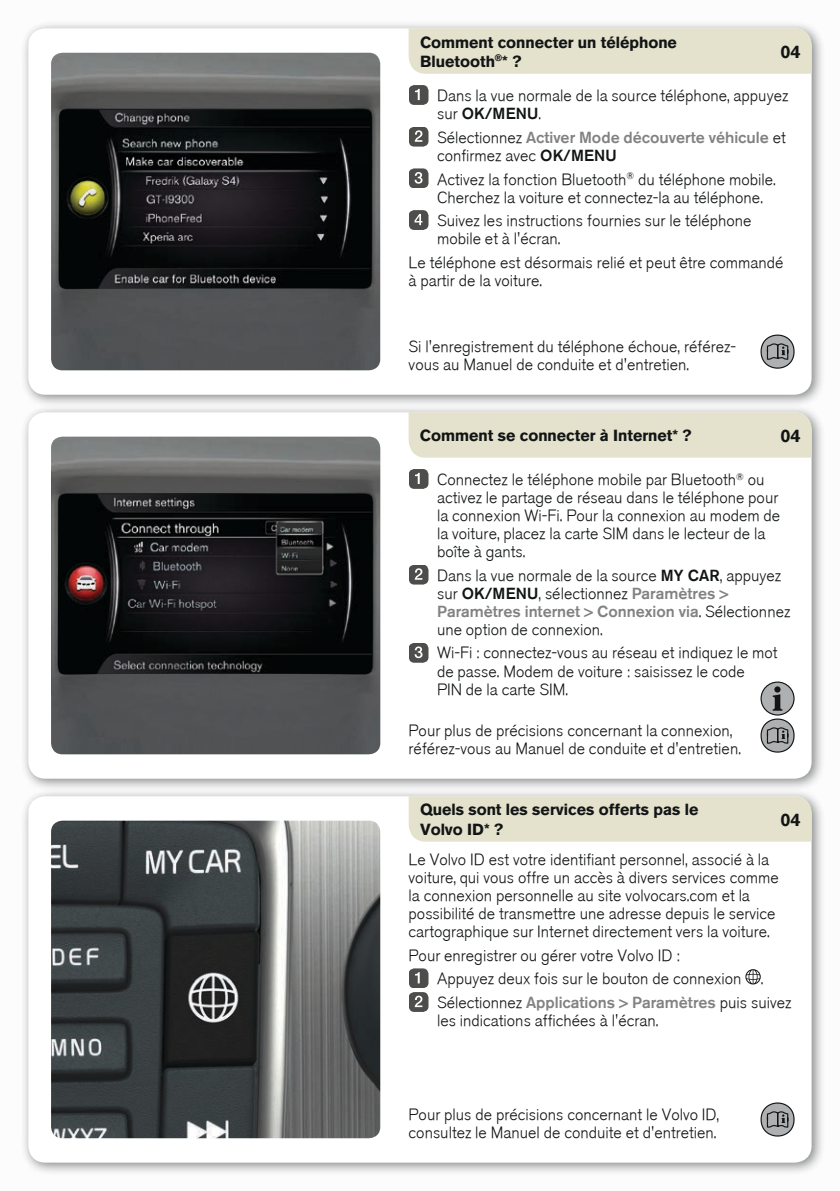
<style>
.page{position:relative;width:840px;height:1191px;background:#fff}
.page>*{position:absolute;margin:0;border:0;box-sizing:border-box;transform-origin:0 0}
.t1{font:700 18px "Volvo Sans";color:#121515}
.t2{font:300 16px/18px "Volvo Sans";color:#121515}
.t3{font:700 16px/19.2px "Volvo Sans";color:#121515}
.t4{font:300 16px/18px "Volvo Sans";color:#818282}
.s1{font-style:inherit}
.s2{color:#121515}
.s3{color:#818282}
</style>
<div class="page">
<div style="left:0;top:0;width:839px;height:1191px;background:#f6f6f6"></div>
<div style="left:20px;top:20px;width:805px;height:388px;background:#121515;opacity:.5"></div>
<div style="left:28px;top:28px;width:783px;height:367px;background:#fff;border-radius:17px"></div>
<div style="left:20px;top:404px;width:805px;height:388px;background:#121515;opacity:.5"></div>
<div style="left:28px;top:412px;width:783px;height:366px;background:#fff;border-radius:17px"></div>
<div style="left:20px;top:788px;width:805px;height:388px;background:#121515;opacity:.5"></div>
<div style="left:28px;top:796px;width:783px;height:366px;background:#fff;border-radius:17px"></div>
<img style="left:51px;top:53px;width:329px;height:317px">
<svg style="left:67px;top:109px;width:294px;height:1px"></svg>
<div style="left:408px;top:28px;width:403px;height:46px;background:#e4e1cc"></div>
<img style="left:51px;top:437px;width:329px;height:317px">
<svg style="left:66px;top:493px;width:296px;height:1px"></svg>
<div style="left:408px;top:412px;width:403px;height:46px;background:#e4e1cc"></div>
<div style="left:408px;top:796px;width:403px;height:45px;background:#e4e1cc"></div>
<img style="left:51px;top:820px;width:329px;height:318px">
<svg style="left:409px;top:85px;width:19px;height:20px"></svg>
<svg style="left:409px;top:127px;width:19px;height:20px"></svg>
<svg style="left:409px;top:168px;width:19px;height:20px"></svg>
<svg style="left:409px;top:210px;width:19px;height:20px"></svg>
<svg style="left:760px;top:334px;width:34px;height:35px"></svg>
<svg style="left:409px;top:469px;width:19px;height:20px"></svg>
<svg style="left:409px;top:565px;width:19px;height:19px"></svg>
<svg style="left:409px;top:643px;width:19px;height:19px"></svg>
<svg style="left:760px;top:718px;width:34px;height:34px"></svg>
<div style="left:760px;top:682px;width:33px;height:33px;background:#afb0b1;border-radius:50%"></div>
<div style="left:760px;top:681px;width:34px;height:34px;border:1px solid #121515;border-radius:50%"></div>
<svg style="left:772px;top:686px;width:10px;height:24px"></svg>
<svg style="left:760px;top:1102px;width:34px;height:34px"></svg>
<svg style="left:745px;top:969px;width:15px;height:15px"></svg>
<svg style="left:409px;top:968px;width:19px;height:44px"></svg>
<p class="t3" style="left:420px;top:32px;width:258px">Comment connecter un téléphone<br>Bluetooth<sup>®</sup>* ?</p>
<p class="t1" style="left:780px;top:39px;width:22px">04</p>
<p class="t2" style="left:437px;top:87px;width:352px">Dans la vue normale de la source téléphone, appuyez sur <span class="s1">OK/MENU</span>.</p>
<p class="t4" style="left:437px;top:128px;width:350px"><span class="s2">Sélectionnez</span> Activer Mode découverte véhicule <span class="s2">et confirmez avec</span> <span class="s2">OK/MENU</span></p>
<p class="t2" style="left:437px;top:170px;width:340px">Activez la fonction Bluetooth<sup>®</sup> du téléphone mobile.<br>Cherchez la voiture et connectez-la au téléphone.</p>
<p class="t2" style="left:437px;top:212px;width:316px">Suivez les instructions fournies sur le téléphone mobile et à l'écran.</p>
<p class="t2" style="left:408px;top:254px;width:376px">Le téléphone est désormais relié et peut être commandé à partir de la voiture.</p>
<p class="t2" style="left:408px;top:338px;width:329px">Si l'enregistrement du téléphone échoue, référez&shy;vous au Manuel de conduite et d'entretien.</p>
<p class="t3" style="left:420px;top:425px;width:273px">Comment se connecter à Internet* ?</p>
<p class="t1" style="left:780px;top:423px;width:22px">04</p>
<p class="t2" style="left:437px;top:471px;width:344px">Connectez le téléphone mobile par Bluetooth<sup>®</sup> ou activez le partage de réseau dans le téléphone pour la connexion Wi-Fi. Pour la connexion au modem de la voiture, placez la carte SIM dans le lecteur de la boîte à gants.</p>
<p class="t2" style="left:437px;top:566px;width:354px">Dans la vue normale de la source <span class="s1">MY CAR</span>, appuyez sur <span class="s1">OK/MENU</span>, sélectionnez <span class="s3">Paramètres &gt; Paramètres internet &gt; Connexion via</span>. Sélectionnez une option de connexion.</p>
<p class="t2" style="left:437px;top:644px;width:342px">Wi-Fi : connectez-vous au réseau et indiquez le mot de passe. Modem de voiture : saisissez le code<br>PIN de la carte SIM.</p>
<p class="t2" style="left:408px;top:722px;width:333px">Pour plus de précisions concernant la connexion, référez-vous au Manuel de conduite et d'entretien.</p>
<p class="t3" style="left:420px;top:799px;width:280px">Quels sont les services offerts pas le<br>Volvo ID* ?</p>
<p class="t1" style="left:780px;top:806px;width:22px">04</p>
<p class="t2" style="left:408px;top:851px;width:371px">Le Volvo ID est votre identifiant personnel, associé à la voiture, qui vous offre un accès à divers services comme la connexion personnelle au site volvocars.com et la possibilité de transmettre une adresse depuis le service cartographique sur Internet directement vers la voiture.</p>
<p class="t2" style="left:437px;top:943px;width:356px;line-height:23.6px;text-indent:-28px">Pour enregistrer ou gérer votre Volvo ID :<br>Appuyez deux fois sur le bouton de connexion .<br>Sélectionnez <span class="s3">Applications &gt; Paramètres</span> puis suivez</p>
<p class="t2" style="left:437px;top:1012px;width:223px">les indications affichées à l'écran.</p>
<p class="t2" style="left:408px;top:1106px;width:312px">Pour plus de précisions concernant le Volvo ID, consultez le Manuel de conduite et d'entretien.</p>
</div>
